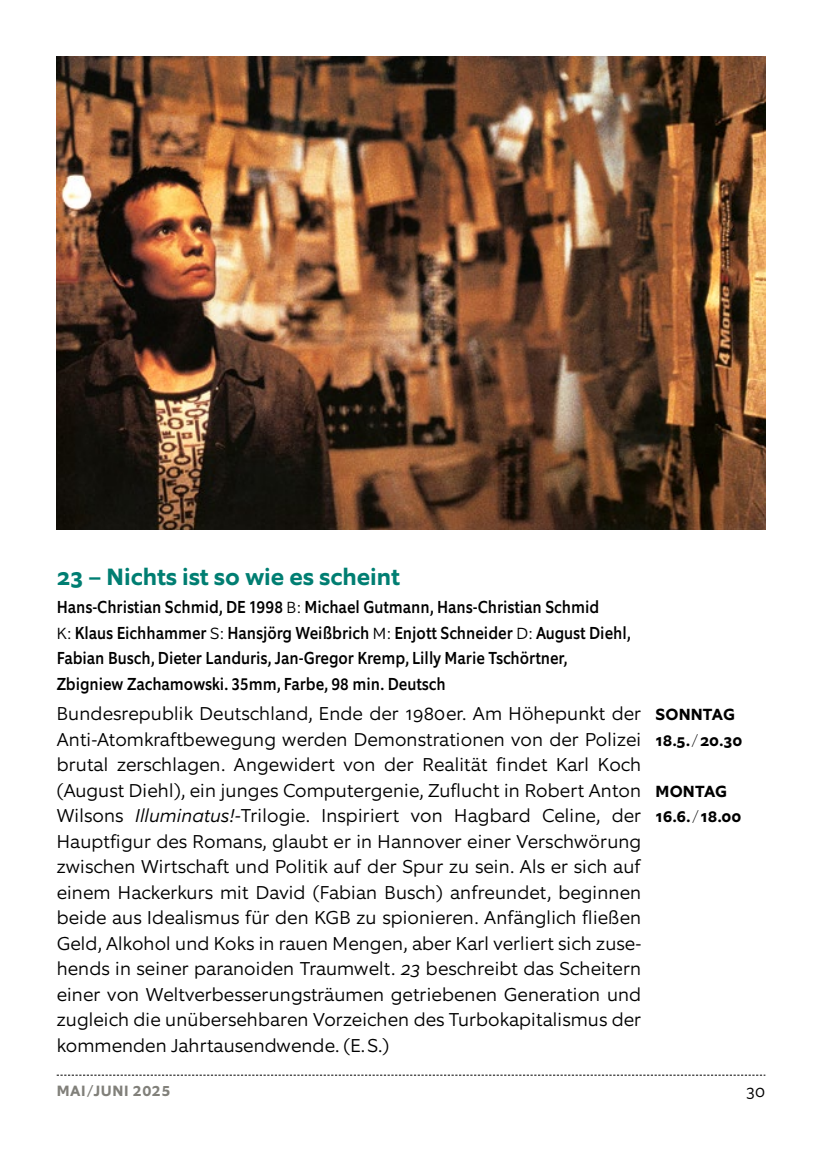
<style>
.page{position:relative;width:815px;height:1156px;background:#fff}
.page>*{position:absolute;margin:0;border:0;box-sizing:border-box;transform-origin:0 0}
.Film_Titel{font:700 23.75px "Equip";color:#007e72}
.Lauftext{font:300 18.75px/25.5px "Equip";color:#000;text-align:justify}
.Film_Credits{font:500 17.5px/25.5px "Equip Condensed";color:#000}
.t1{font:300 17px "Equip";color:#000}
.Spieltermin{font:700 16.25px "Equip";color:#000}
.t2{font:700 15px "Equip";letter-spacing:.035em;color:#81807a}
.s1{font-family:"Equip";font-weight:300;font-size:16.25px}
.s2{font-style:italic}
.s3{font-weight:100}
</style>
<div class="page">
<svg style="left:57px;top:1074px;width:708px;height:1px"></svg>
<img style="left:57px;top:57px;width:708px;height:472px">
<p class="Film_Titel" style="left:57px;top:561px;width:345px">23 – Nichts ist so wie es scheint</p>
<p class="Film_Credits" style="left:57px;top:594px;width:575px">Hans-Christian Schmid, DE 1998 <span class="s1">B:</span> Michael Gutmann, Hans-Christian Schmid<br><span class="s1">K:</span> Klaus Eichhammer <span class="s1">S:</span> Hansjörg Weißbrich <span class="s1">M:</span> Enjott Schneider <span class="s1">D:</span> August Diehl, Fabian Busch, Dieter Landuris, Jan-Gregor Kremp, Lilly Marie Tschörtner, Zbigniew Zachamowski. 35mm, Farbe, 98 min. Deutsch</p>
<p class="Lauftext" style="left:57px;top:700px;width:586px">Bundesrepublik Deutschland, Ende der 1980er. Am Höhepunkt der Anti-Atomkraftbewegung werden Demonstrationen von der Polizei brutal zerschlagen. Angewidert von der Realität findet Karl Koch (August Diehl), ein junges Computergenie, Zuflucht in Robert Anton Wilsons <span class="s2">Illuminatus!-</span>Trilogie. Inspiriert von Hagbard Celine, der Hauptfigur des Romans, glaubt er in Hannover einer Verschwörung zwischen Wirtschaft und Politik auf der Spur zu sein. Als er sich auf einem Hackerkurs mit David (Fabian Busch) anfreundet, beginnen beide aus Idealismus für den KGB zu spionieren. Anfänglich fließen Geld, Alkohol und Koks in rauen Mengen, aber Karl verliert sich zuse&shy;hends in seiner paranoiden Traumwelt. <span class="s2">23</span> beschreibt das Scheitern einer von Weltverbesserungsträumen getriebenen Generation und zugleich die unübersehbaren Vorzeichen des Turbokapitalismus der kommenden Jahrtausendwende. (E.S.)</p>
<p class="Spieltermin" style="left:656px;top:704px;width:81px">SONNTAG</p>
<p class="Spieltermin" style="left:656px;top:729px;width:88px">18.5.<span class="s3">/</span>20.30</p>
<p class="Spieltermin" style="left:656px;top:780px;width:73px">MONTAG</p>
<p class="Spieltermin" style="left:656px;top:806px;width:87px">16.6.<span class="s3">/</span> 18.00</p>
<p class="t2" style="left:57px;top:1080px;width:115px">MAI/JUNI 2025</p>
<p class="t1" style="left:746px;top:1080px;width:21px">30</p>
</div>
